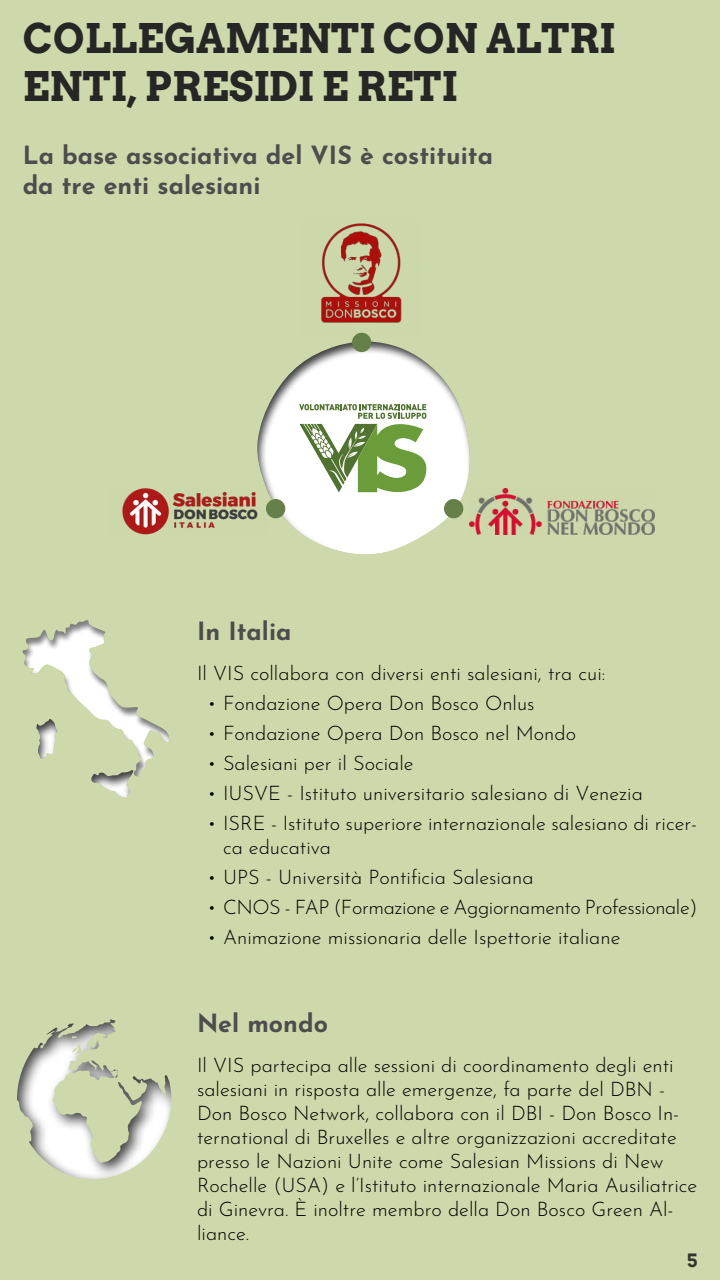
<style>
.page{position:relative;width:720px;height:1280px;background:#ced9ab}
.page>*{position:absolute;margin:0;border:0;box-sizing:border-box;transform-origin:0 0}
.t1{font:700 40px/48px "Arvo";color:#262626}
.t2{font:100 25px "Josefin Sans";color:#4d4d4d}
.t3{font:100 20px/24px "Josefin Sans";color:#000}
.t4{font:100 20px "Josefin Sans";letter-spacing:-.02em;color:#000}
.t5{font:700 18px "Arvo";color:#333}
</style>
<div class="page">
<div style="left:248px;top:334px;width:231px;height:221px;background:#000;opacity:.75"></div>
<img style="left:302px;top:219px;width:118px;height:118px">
<img style="left:110px;top:488px;width:158px;height:47px">
<svg style="left:299px;top:404px;width:127px;height:88px"></svg>
<img style="left:470px;top:488px;width:184px;height:47px">
<div style="left:13px;top:613px;width:165px;height:165px;background:#ced9ab"></div>
<svg style="left:23px;top:620px;width:147px;height:178px"></svg>
<div style="left:82px;top:763px;width:60px;height:36px;background:#000;opacity:.75"></div>
<div style="left:352px;top:333px;width:19px;height:19px;background:#658048;border-radius:50%"></div>
<div style="left:266px;top:499px;width:19px;height:19px;background:#658048;border-radius:50%"></div>
<div style="left:444px;top:499px;width:19px;height:19px;background:#658048;border-radius:50%"></div>
<p class="t1" style="left:23px;top:14px;width:594px">COLLEGAMENTI CON ALTRI<br>ENTI, PRESIDI E RETI</p>
<p class="t2" style="left:23px;top:136px;width:472px">La base associativa del VIS è costituita</p>
<p class="t2" style="left:23px;top:166px;width:239px">da tre enti salesiani</p>
<p class="t2" style="left:197px;top:612px;width:96px">In Italia</p>
<p class="t3" style="left:197px;top:659px;width:410px">Il VIS collabora con diversi enti salesiani, tra cui:</p>
<p class="t3" style="left:207px;top:689px;width:329px">• Fondazione Opera Don Bosco Onlus</p>
<p class="t3" style="left:207px;top:719px;width:371px">• Fondazione Opera Don Bosco nel Mondo</p>
<p class="t3" style="left:207px;top:749px;width:208px">• Salesiani per il Sociale</p>
<p class="t3" style="left:207px;top:779px;width:437px">• IUSVE - Istituto universitario salesiano di Venezia</p>
<p class="t3" style="left:223px;top:809px;width:476px;text-indent:-16px">• ISRE - Istituto superiore internazionale salesiano di ricer&shy;ca educativa</p>
<p class="t3" style="left:207px;top:863px;width:328px">• UPS - Università Pontificia Salesiana</p>
<p class="t4" style="left:207px;top:892px;width:492px">• CNOS - FAP (Formazione e Aggiornamento Professionale)</p>
<p class="t3" style="left:207px;top:923px;width:415px">• Animazione missionaria delle Ispettorie italiane</p>
<p class="t2" style="left:197px;top:1005px;width:132px">Nel mondo</p>
<p class="t3" style="left:197px;top:1052px;width:502px">Il VIS partecipa alle sessioni di coordinamento degli enti salesiani in risposta alle emergenze, fa parte del DBN - Don Bosco Network, collabora con il DBI - Don Bosco In&shy;ternational di Bruxelles e altre organizzazioni accreditate presso le Nazioni Unite come Salesian Missions di New Rochelle (USA) e l’Istituto internazionale Maria Ausiliatrice di Ginevra. È inoltre membro della Don Bosco Green Al&shy;liance.</p>
<p class="t5" style="left:687px;top:1249px;width:12px">5</p>
</div>
